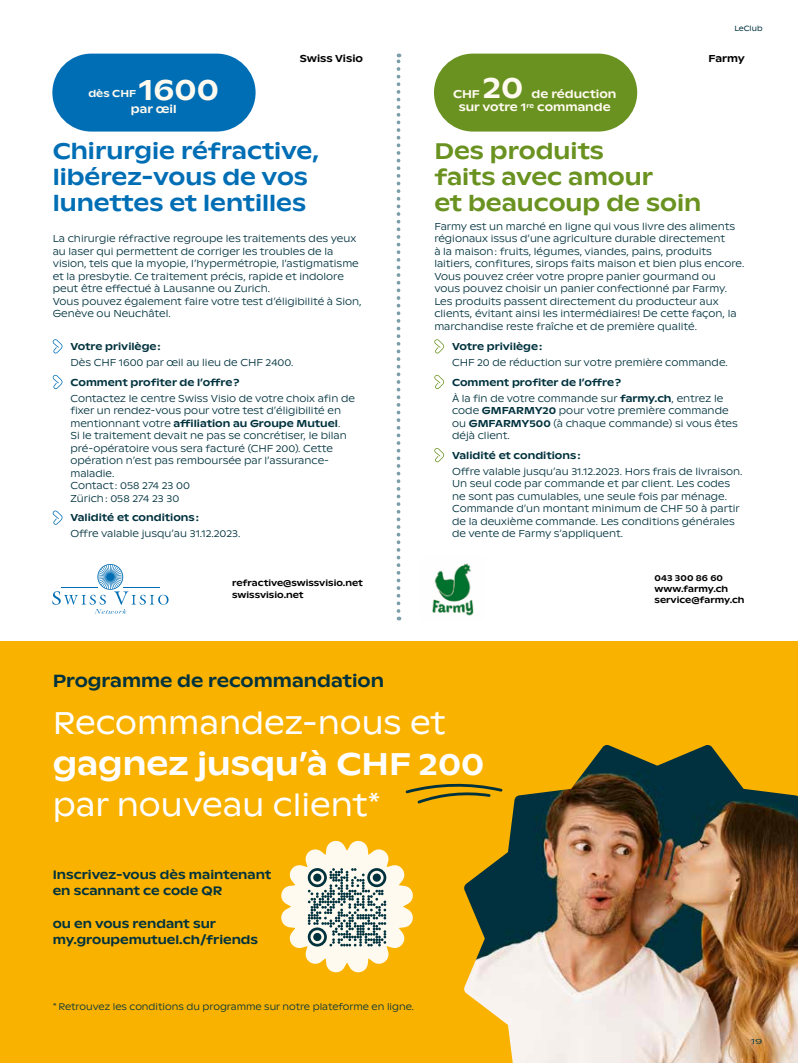
<style>
.page{position:relative;width:798px;height:1063px;background:#fff}
.page>*{position:absolute;margin:0;border:0;box-sizing:border-box;transform-origin:0 0}
.t1{font:31.25px "ABC Ginto Nord";color:#fff}
.t2{font:500 31.25px "ABC Ginto Nord";color:#fff}
.t3{font:500 30px "ABC Ginto Nord";color:#fffaef}
.t4{font:500 22.5px/26.2px "ABC Ginto Nord";color:#006eb5}
.t5{font:500 22.5px/26.2px "ABC Ginto Nord";color:#6a9220}
.t6{font:500 17.5px "ABC Ginto Nord";color:#00323e}
.t7{font:500 12.12px/16.2px "ABC Ginto Nord";color:#00323e}
.t8{font:500 11.25px/13.8px "ABC Ginto Nord";color:#fffaef}
.t9{font:300 10px/12.5px "ABC Ginto Nord";color:#00323e}
.t10{font:500 10px/16px "ABC Ginto Nord";color:#00323e}
.t11{font:500 10px "ABC Ginto Nord";color:#000}
.t12{font:500 10px "ABC Ginto Nord";color:#fffaef}
.t13{font:300 9.5px "ABC Ginto Nord";color:#00323e}
.t14{font:500 8.75px/11.2px "ABC Ginto Nord";color:#000}
.t15{font:7.5px "ABC Ginto Nord";color:#00323e}
.t16{font:300 7.5px "ABC Ginto Nord";color:#00323e;scale:1.5 1}
.s1{font-weight:500}
.s2{font-weight:300}
</style>
<div class="page">
<svg style="left:396px;top:54px;width:4px;height:557px"></svg>
<div style="left:52px;top:54px;width:203px;height:78px;background:#006eb5;border-radius:39px"></div>
<div style="left:434px;top:54px;width:203px;height:78px;background:#6a9220;border-radius:39px"></div>
<svg style="left:52px;top:564px;width:116px;height:50px"></svg>
<img style="left:432px;top:563px;width:42px;height:53px">
<svg style="left:53px;top:339px;width:9px;height:14px"></svg>
<svg style="left:53px;top:375px;width:9px;height:14px"></svg>
<svg style="left:53px;top:510px;width:9px;height:15px"></svg>
<svg style="left:434px;top:339px;width:10px;height:14px"></svg>
<svg style="left:434px;top:375px;width:10px;height:14px"></svg>
<svg style="left:434px;top:448px;width:10px;height:14px"></svg>
<div style="left:0;top:642px;width:797px;height:421px;background:#fab200"></div>
<img style="left:464px;top:745px;width:333px;height:318px">
<svg style="left:405px;top:783px;width:99px;height:23px"></svg>
<svg style="left:281px;top:840px;width:132px;height:133px"></svg>
<p class="t15" style="left:734px;top:24px;width:30px">LeClub</p>
<p class="t12" style="left:88px;top:87px;width:49px">dès CHF</p>
<h2 class="t3" style="left:139px;top:71px;width:82px">1600</h2>
<p class="t8" style="left:131px;top:102px;width:47px">par œil</p>
<p class="t11" style="left:299px;top:52px;width:65px">Swiss Visio</p>
<p class="t11" style="left:708px;top:52px;width:38px">Farmy</p>
<h2 class="t3" style="left:482px;top:69px;width:42px">20</h2>
<p class="t8" style="left:458px;top:87px;width:159px;text-indent:73px">de réduction sur votre 1<sup>re</sup> commande</p>
<p class="t8" style="left:453px;top:87px;width:28px">CHF</p>
<h3 class="t4" style="left:53px;top:137px;width:268px">Chirurgie réfractive, libérez-vous de vos lunettes et lentilles</h3>
<h3 class="t5" style="left:434px;top:137px;width:268px">Des produits<br>faits avec amour<br>et beaucoup de soin</h3>
<p class="t9" style="left:53px;top:233px;width:310px">La chirurgie réfractive regroupe les traitements des yeux au laser qui permettent de corriger les troubles de la vision, tels que la myopie, l’hypermétropie, l’astigmatisme et la presbytie. Ce traitement précis, rapide et indolore peut être effectué à Lausanne ou Zurich.<br>Vous pouvez également faire votre test d’éligibilité à Sion, Genève ou Neuchâtel.</p>
<p class="t10" style="left:70px;top:338px;width:92px">Votre privilège :</p>
<p class="t9" style="left:70px;top:356px;width:224px">Dès CHF 1600 par œil au lieu de CHF 2400.</p>
<p class="t10" style="left:70px;top:374px;width:171px">Comment profiter de l’offre ?</p>
<p class="t9" style="left:70px;top:392px;width:286px">Contactez le centre Swiss Visio de votre choix afin de fixer un rendez-vous pour votre test d’éligibilité en mentionnant votre <span class="s1">affiliation au Groupe Mutuel</span>.<br>Si le traitement devait ne pas se concrétiser, le bilan pré-opératoire vous sera facturé (CHF 200). Cette opération n’est pas remboursée par l’assurance&shy;maladie.<br>Contact : 058 274 23 00<br>Zürich : 058 274 23 30</p>
<p class="t10" style="left:70px;top:510px;width:130px">Validité et conditions :</p>
<p class="t9" style="left:70px;top:527px;width:171px">Offre valable jusqu’au 31.12.2023.</p>
<p class="t9" style="left:434px;top:220px;width:311px">Farmy est un marché en ligne qui vous livre des aliments régionaux issus d’une agriculture durable directement<br>à la maison : fruits, légumes, viandes, pains, produits laitiers, confitures, sirops faits maison et bien plus encore.<br>Vous pouvez créer votre propre panier gourmand ou<br>vous pouvez choisir un panier confectionné par Farmy.<br>Les produits passent directement du producteur aux clients, évitant ainsi les intermédiaires! De cette façon, la marchandise reste fraîche et de première qualité.</p>
<p class="t10" style="left:452px;top:338px;width:92px">Votre privilège :</p>
<p class="t9" style="left:452px;top:356px;width:277px">CHF 20 de réduction sur votre première commande.</p>
<p class="t10" style="left:452px;top:374px;width:272px">Comment profiter de l’offre ?<br><span class="s2">À la fin de votre commande sur</span> farmy.ch<span class="s2">, entrez le</span></p>
<p class="t9" style="left:452px;top:404px;width:287px">code <span class="s1">GMFARMY20</span> pour votre première commande ou <span class="s1">GMFARMY500</span> (à chaque commande) si vous êtes déjà client.</p>
<p class="t10" style="left:452px;top:447px;width:130px">Validité et conditions :</p>
<p class="t9" style="left:452px;top:465px;width:292px">Offre valable jusqu’au 31.12.2023. Hors frais de livraison.<br>Un seul code par commande et par client. Les codes ne sont pas cumulables, une seule fois par ménage.<br>Commande d’un montant minimum de CHF 50 à partir de la deuxième commande. Les conditions générales de vente de Farmy s’appliquent.</p>
<p class="t14" style="left:232px;top:578px;width:132px">refractive@swissvisio.net swissvisio.net</p>
<p class="t14" style="left:654px;top:572px;width:91px">043 300 86 60 www.farmy.ch service@farmy.ch</p>
<h3 class="t6" style="left:53px;top:671px;width:332px">Programme de recommandation</h3>
<h1 class="t1" style="left:53px;top:704px;width:394px">Recommandez-nous et</h1>
<h1 class="t2" style="left:53px;top:745px;width:433px">gagnez jusqu’à CHF 200</h1>
<h1 class="t1" style="left:53px;top:786px;width:329px">par nouveau client*</h1>
<p class="t7" style="left:53px;top:867px;width:220px">Inscrivez-vous dès maintenant en scannant ce code QR</p>
<p class="t7" style="left:53px;top:915px;width:207px">ou en vous rendant sur my.groupemutuel.ch/friends</p>
<p class="t13" style="left:53px;top:1001px;width:363px">* Retrouvez les conditions du programme sur notre plateforme en ligne.</p>
<p class="t16" style="left:750px;top:1037px;width:10px">19</p>
</div>
